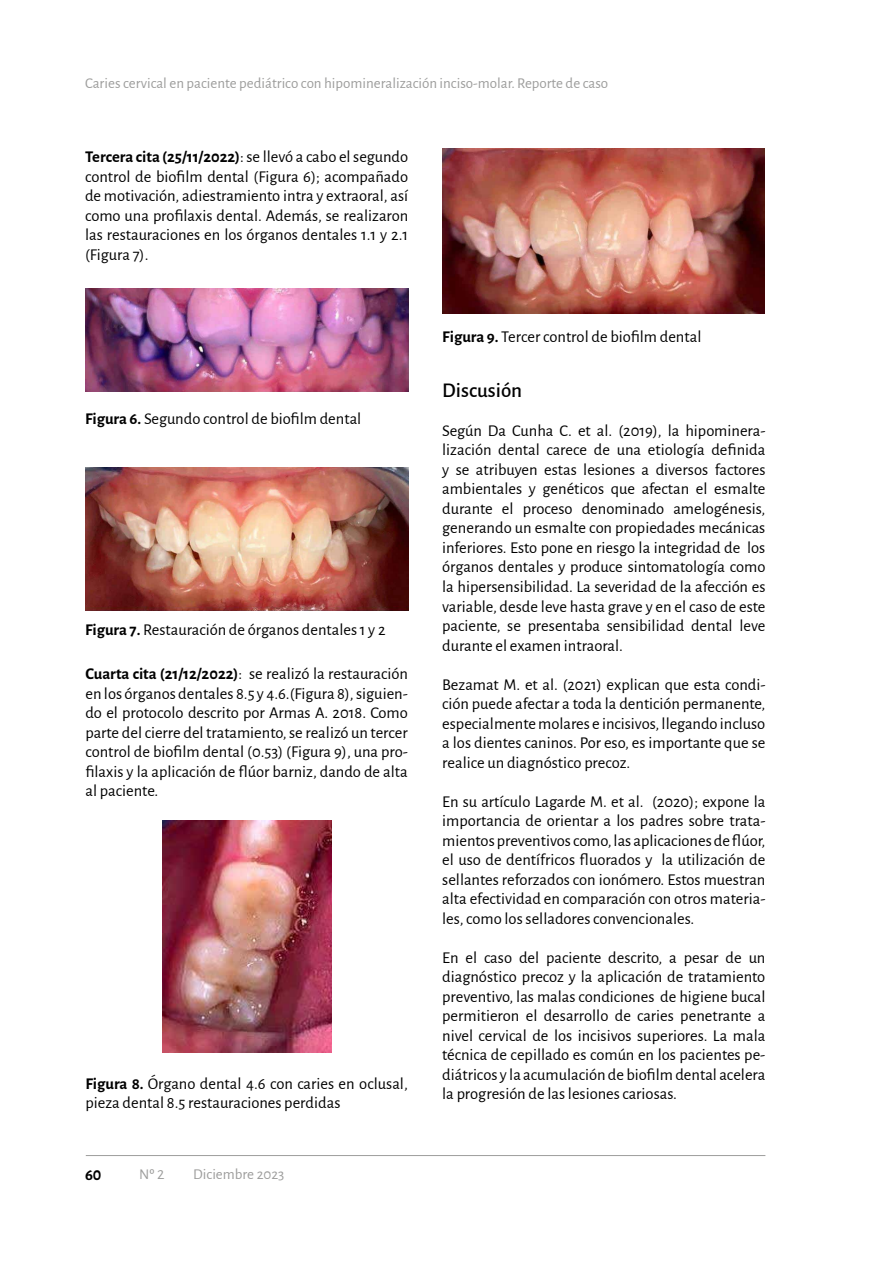
<style>
.page{position:relative;width:893px;height:1263px;background:#fff}
.page>*{position:absolute;margin:0;border:0;box-sizing:border-box;transform-origin:0 0}
.t1{font:500 21px "Alegreya Sans";color:#000}
.t2{font:16.5px/19.5px "Alegreya Sans";color:#000;text-align:justify}
.t3{font:700 16.5px "Alegreya Sans";color:#000}
.t4{font:15px "Alegreya Sans";color:#9d9d9c}
.s1{font-weight:700}
</style>
<div class="page">
<hr style="left:86px;top:1155px;width:679px;height:1px;background:#9d9d9c">
<img style="left:85px;top:288px;width:323px;height:103px">
<img style="left:85px;top:468px;width:323px;height:143px">
<img style="left:162px;top:820px;width:170px;height:233px">
<img style="left:442px;top:149px;width:323px;height:165px">
<p class="t4" style="left:85px;top:73px;width:525px">Caries cervical en paciente pediátrico con hipomineralización inciso-molar. Reporte de caso</p>
<p class="t2" style="left:85px;top:146px;width:325px"><span class="s1">Tercera cita (25/11/2022)</span>: se llevó a cabo el segundo control de biofilm dental (Figura 6); acompañado de motivación, adiestramiento intra y extraoral, así como una profilaxis dental. Además, se realizaron las restauraciones en los órganos dentales 1.1 y 2.1 (Figura 7).</p>
<p class="t2" style="left:85px;top:408px;width:278px"><span class="s1">Figura 6.</span> Segundo control de biofilm dental</p>
<p class="t2" style="left:85px;top:619px;width:302px"><span class="s1">Figura 7.</span> Restauración de órganos dentales 1 y 2</p>
<p class="t2" style="left:85px;top:663px;width:324px"><span class="s1">Cuarta cita (21/12/2022)</span>: se realizó la restauración en los órganos dentales 8.5 y 4.6.(Figura 8), siguien&shy;do el protocolo descrito por Armas A. 2018. Como parte del cierre del tratamiento, se realizó un tercer control de biofilm dental (0.53) (Figura 9), una pro&shy;filaxis y la aplicación de flúor barniz, dando de alta al paciente.</p>
<p class="t2" style="left:85px;top:1072px;width:324px"><span class="s1">Figura 8.</span> Órgano dental 4.6 con caries en oclusal, pieza dental 8.5 restauraciones perdidas</p>
<p class="t3" style="left:85px;top:1162px;width:18px">60</p>
<p class="t4" style="left:139px;top:1163px;width:27px">No 2</p>
<p class="t4" style="left:193px;top:1163px;width:93px">Diciembre 2023</p>
<p class="t2" style="left:442px;top:326px;width:261px"><span class="s1">Figura 9.</span> Tercer control de biofilm dental</p>
<p class="t1" style="left:442px;top:375px;width:81px">Discusión</p>
<p class="t2" style="left:442px;top:420px;width:325px">Según Da Cunha C. et al. (2019), la hipominera&shy;lización dental carece de una etiología definida y se atribuyen estas lesiones a diversos factores ambientales y genéticos que afectan el esmalte durante el proceso denominado amelogénesis, generando un esmalte con propiedades mecánicas inferiores. Esto pone en riesgo la integridad de los órganos dentales y produce sintomatología como la hipersensibilidad. La severidad de la afección es variable, desde leve hasta grave y en el caso de este paciente, se presentaba sensibilidad dental leve durante el examen intraoral.</p>
<p class="t2" style="left:442px;top:673px;width:325px">Bezamat M. et al. (2021) explican que esta condi&shy;ción puede afectar a toda la dentición permanente, especialmente molares e incisivos, llegando incluso a los dientes caninos. Por eso, es importante que se realice un diagnóstico precoz.</p>
<p class="t2" style="left:442px;top:791px;width:325px">En su artículo Lagarde M. et al. (2020); expone la importancia de orientar a los padres sobre trata&shy;mientos preventivos como, las aplicaciones de flúor, el uso de dentífricos fluorados y la utilización de sellantes reforzados con ionómero. Estos muestran alta efectividad en comparación con otros materia&shy;les, como los selladores convencionales.</p>
<p class="t2" style="left:442px;top:947px;width:325px">En el caso del paciente descrito, a pesar de un diagnóstico precoz y la aplicación de tratamiento preventivo, las malas condiciones de higiene bucal permitieron el desarrollo de caries penetrante a nivel cervical de los incisivos superiores. La mala técnica de cepillado es común en los pacientes pe&shy;diátricos y la acumulación de biofilm dental acelera la progresión de las lesiones cariosas.</p>
</div>
